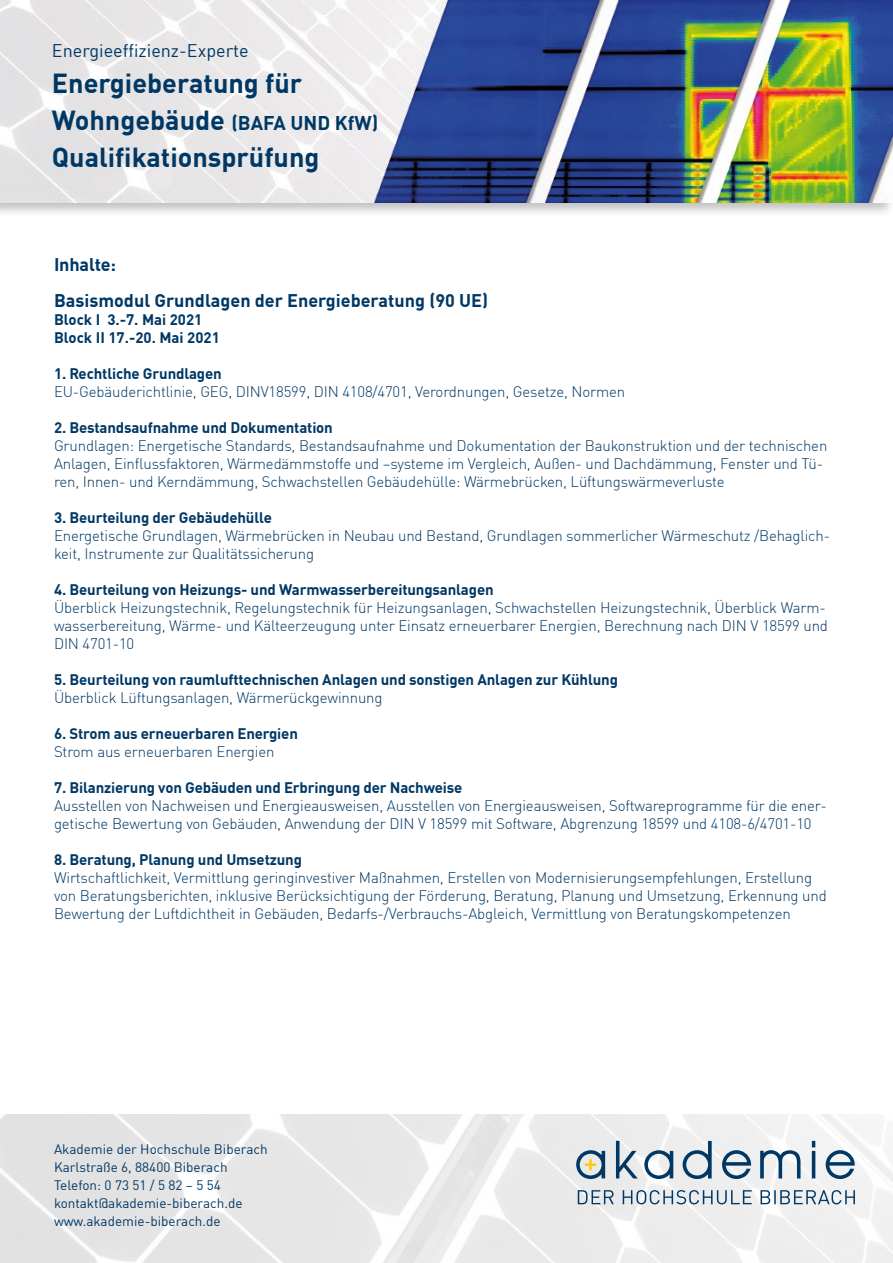
<style>
.page{position:relative;width:893px;height:1263px;background:#fff}
.page>*{position:absolute;margin:0;border:0;box-sizing:border-box;transform-origin:0 0}
.t1{font:700 27px "DIN";color:#003865}
.t2{font:700 19.5px "DIN";color:#003865}
.t3{font:700 18px/36px "DIN";color:#003865}
.t4{font:18px "DIN";color:#003865}
.t5{font:300 15px/18px "DIN";letter-spacing:-.01em;color:#003865}
.t6{font:700 15px/18px "DIN";letter-spacing:-.01em;color:#003865}
.t7{font:13.5px/18px "DIN";color:#003865}
.s1{font-size:27px}
</style>
<div class="page">
<img style="left:0;top:1114px;width:893px;height:149px">
<div style="left:0;top:0;width:893px;height:218px;background:#000;opacity:.25"></div>
<img style="left:0;top:0;width:893px;height:203px">
<svg style="left:576px;top:1150px;width:29px;height:29px"></svg>
<svg style="left:578px;top:1190px;width:277px;height:14px"></svg>
<svg style="left:616px;top:1141px;width:239px;height:38px"></svg>
<p class="t4" style="left:52px;top:39px;width:198px">Energieeffizienz-Experte</p>
<h1 class="t1" style="left:52px;top:66px;width:252px">Energieberatung für</h1>
<h2 class="t2" style="left:52px;top:110px;width:328px"><span class="s1">Wohngebäude</span> (BAFA UND KfW)</h2>
<h1 class="t1" style="left:52px;top:139px;width:269px">Qualifikationsprüfung</h1>
<p class="t3" style="left:54px;top:246px;width:436px">Inhalte:<br>Basismodul Grundlagen der Energieberatung (90 UE)</p>
<p class="t6" style="left:54px;top:310px;width:167px">Block I 3.-7. Mai 2021<br>Block II 17.-20. Mai 2021</p>
<p class="t6" style="left:54px;top:364px;width:169px">1. Rechtliche Grundlagen</p>
<p class="t5" style="left:54px;top:382px;width:573px">EU-Gebäuderichtlinie, GEG, DINV18599, DIN 4108/4701, Verordnungen, Gesetze, Normen</p>
<p class="t6" style="left:54px;top:418px;width:280px">2. Bestandsaufnahme und Dokumentation</p>
<p class="t5" style="left:54px;top:436px;width:775px">Grundlagen: Energetische Standards, Bestandsaufnahme und Dokumentation der Baukonstruktion und der technischen<br>Anlagen, Einflussfaktoren, Wärmedämmstoffe und –systeme im Vergleich, Außen- und Dachdämmung, Fenster und Tü&shy;ren, Innen- und Kerndämmung, Schwachstellen Gebäudehülle: Wärmebrücken, Lüftungswärmeverluste</p>
<p class="t6" style="left:54px;top:508px;width:219px">3. Beurteilung der Gebäudehülle</p>
<p class="t5" style="left:54px;top:526px;width:778px">Energetische Grundlagen, Wärmebrücken in Neubau und Bestand, Grundlagen sommerlicher Wärmeschutz /Behaglich&shy;keit, Instrumente zur Qualitätssicherung</p>
<p class="t6" style="left:54px;top:580px;width:441px">4. Beurteilung von Heizungs- und Warmwasserbereitungsanlagen</p>
<p class="t5" style="left:54px;top:598px;width:775px">Überblick Heizungstechnik, Regelungstechnik für Heizungsanlagen, Schwachstellen Heizungstechnik, Überblick Warm&shy;wasserbereitung, Wärme- und Kälteerzeugung unter Einsatz erneuerbarer Energien, Berechnung nach DIN V 18599 und<br>DIN 4701-10</p>
<p class="t6" style="left:54px;top:670px;width:565px">5. Beurteilung von raumlufttechnischen Anlagen und sonstigen Anlagen zur Kühlung</p>
<p class="t5" style="left:54px;top:688px;width:330px">Überblick Lüftungsanlagen, Wärmerückgewinnung</p>
<p class="t6" style="left:54px;top:724px;width:245px">6. Strom aus erneuerbaren Energien</p>
<p class="t5" style="left:54px;top:742px;width:222px">Strom aus erneuerbaren Energien</p>
<p class="t6" style="left:54px;top:778px;width:410px">7. Bilanzierung von Gebäuden und Erbringung der Nachweise</p>
<p class="t5" style="left:54px;top:796px;width:774px">Ausstellen von Nachweisen und Energieausweisen, Ausstellen von Energieausweisen, Softwareprogramme für die ener&shy;getische Bewertung von Gebäuden, Anwendung der DIN V 18599 mit Software, Abgrenzung 18599 und 4108-6/4701-10</p>
<p class="t6" style="left:54px;top:850px;width:250px">8. Beratung, Planung und Umsetzung</p>
<p class="t5" style="left:54px;top:868px;width:774px">Wirtschaftlichkeit, Vermittlung geringinvestiver Maßnahmen, Erstellen von Modernisierungsempfehlungen, Erstellung von Beratungsberichten, inklusive Berücksichtigung der Förderung, Beratung, Planung und Umsetzung, Erkennung und<br>Bewertung der Luftdichtheit in Gebäuden, Bedarfs-/Verbrauchs-Abgleich, Vermittlung von Beratungskompetenzen</p>
<p class="t7" style="left:54px;top:1140px;width:215px">Akademie der Hochschule Biberach<br>Karlstraße 6, 88400 Biberach<br>Telefon: 0 73 51 / 5 82 – 5 54 kontakt@akademie-biberach.de www.akademie-biberach.de</p>
</div>
